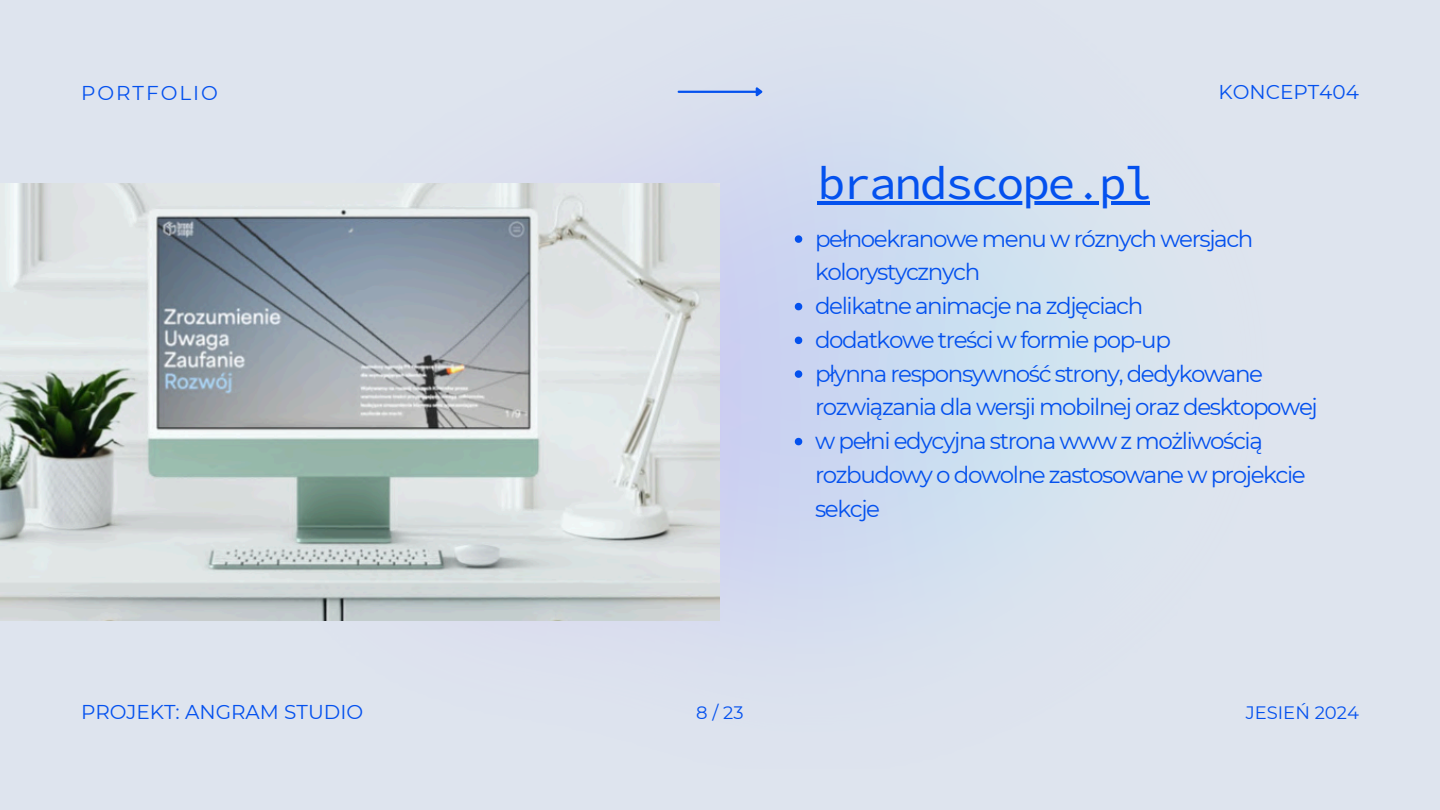
<style>
.page{position:relative;width:1440px;height:810px;background:#dee4ee}
.page>*{position:absolute;margin:0;border:0;box-sizing:border-box;transform-origin:0 0}
.t1{font:40px "Kawkab Mono";letter-spacing:-.06em;color:#0451ee}
.t2{font:23px/33.8px "Montserrat";letter-spacing:-.06em;color:#0451ee}
.t3{font:20px "Montserrat";color:#0451ee}
.t4{font:20px "Montserrat";letter-spacing:.1em;color:#0451ee}
.t5{font:18px "Montserrat";color:#0451ee}
</style>
<div class="page">
<img style="left:644px;top:90px;width:452px;height:509px">
<hr style="left:818px;top:201px;width:25px;height:4px;background:#0451ee">
<hr style="left:843px;top:201px;width:307px;height:4px;background:#0451ee">
<svg style="left:795px;top:235px;width:7px;height:8px"></svg>
<svg style="left:795px;top:303px;width:7px;height:7px"></svg>
<svg style="left:795px;top:337px;width:7px;height:7px"></svg>
<svg style="left:795px;top:370px;width:7px;height:8px"></svg>
<svg style="left:795px;top:438px;width:7px;height:7px"></svg>
<hr style="left:679px;top:91px;width:77px;height:2px;background:#0451ee">
<svg style="left:754px;top:87px;width:11px;height:13px"></svg>
<img style="left:0;top:183px;width:720px;height:438px">
<p class="t4" style="left:81px;top:81px;width:139px">PORTFOLIO</p>
<h3 class="t3" style="left:1218px;top:80px;width:142px">KONCEPT404</h3>
<h1 class="t1" style="left:818px;top:162px;width:336px">brandscope.pl</h1>
<p class="t2" style="left:815px;top:221px;width:440px">pełnoekranowe menu w róznych wersjach kolorystycznych</p>
<p class="t2" style="left:815px;top:289px;width:330px">delikatne animacje na zdjęciach</p>
<p class="t2" style="left:815px;top:323px;width:357px">dodatkowe treści w formie pop-up</p>
<p class="t2" style="left:815px;top:356px;width:504px">płynna responsywność strony, dedykowane rozwiązania dla wersji mobilnej oraz desktopowej</p>
<p class="t2" style="left:815px;top:424px;width:492px">w pełni edycyjna strona www z możliwością rozbudowy o dowolne zastosowane w projekcie sekcje</p>
<h3 class="t3" style="left:81px;top:700px;width:284px">PROJEKT: ANGRAM STUDIO</h3>
<h3 class="t5" style="left:696px;top:701px;width:49px">8/23</h3>
<p class="t5" style="left:1246px;top:701px;width:115px">JESIEŃ 2024</p>
</div>
